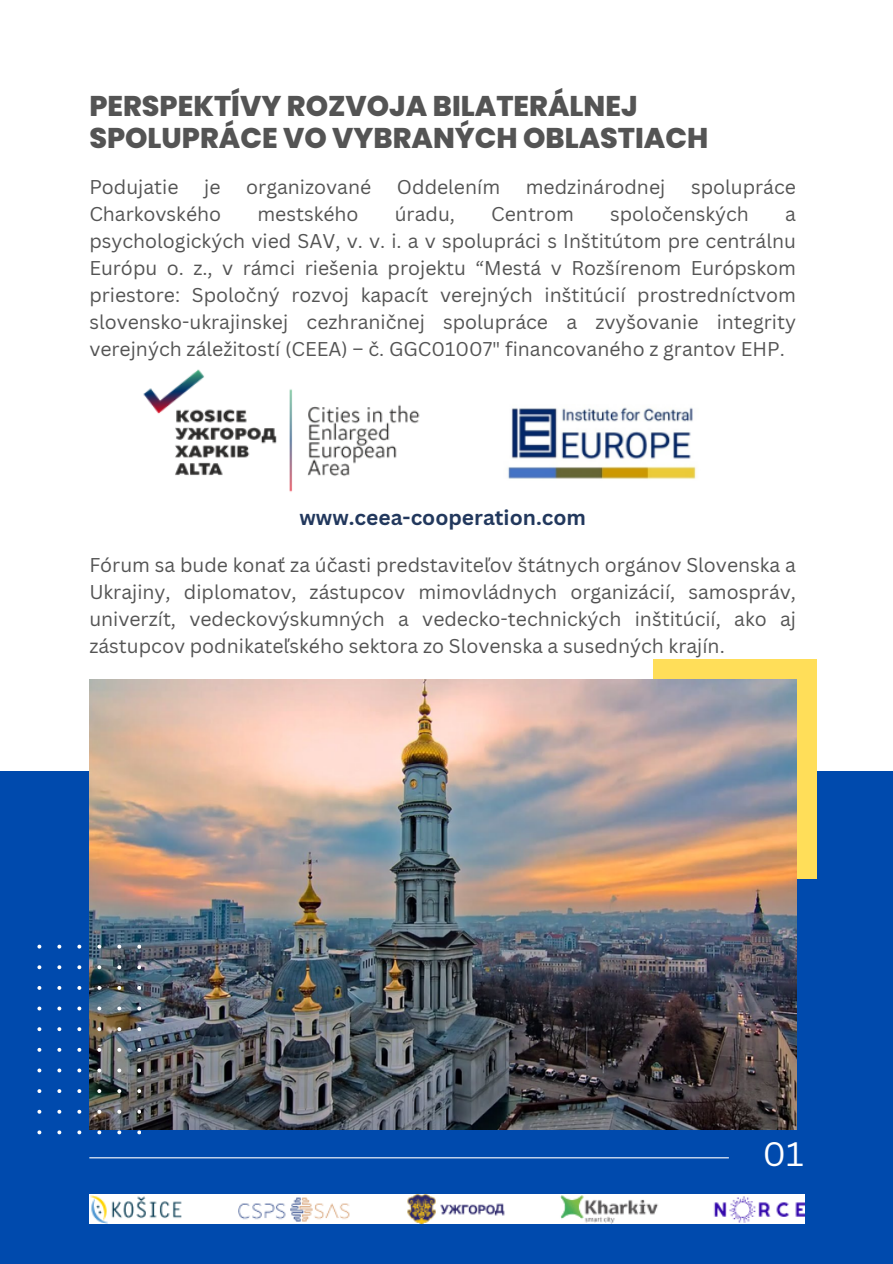
<style>
.page{position:relative;width:893px;height:1264px;background:#fff}
.page>*{position:absolute;margin:0;border:0;box-sizing:border-box;transform-origin:0 0}
.t1{font:33px "Canva Sans";color:#fff}
.t2{font:800 28.5px/31.5px "Poppins";color:#545454}
.t3{font:700 20.85px "Canva Sans";color:#22385d}
.t4{font:19.35px/27px "Canva Sans";color:#545454;text-align:justify}
</style>
<div class="page">
<div style="left:0;top:771px;width:892px;height:492px;background:#004aad"></div>
<div style="left:653px;top:659px;width:163px;height:220px;background:#ffde59"></div>
<img style="left:89px;top:679px;width:707px;height:450px">
<img style="left:37px;top:944px;width:104px;height:190px">
<img style="left:143px;top:369px;width:277px;height:123px">
<hr style="left:89px;top:1157px;width:639px;height:1px;background:#fff">
<img style="left:89px;top:1194px;width:715px;height:29px">
<img style="left:508px;top:407px;width:188px;height:72px">
<p class="t2" style="left:89px;top:90px;width:620px">PERSPEKTÍVY ROZVOJA BILATERÁLNEJ<br>SPOLUPRÁCE VO VYBRANÝCH OBLASTIACH</p>
<p class="t4" style="left:89px;top:173px;width:91px">Podujatie</p>
<p class="t4" style="left:204px;top:173px;width:18px">je</p>
<p class="t4" style="left:246px;top:173px;width:126px">organizované</p>
<p class="t4" style="left:397px;top:173px;width:105px">Oddelením</p>
<p class="t4" style="left:526px;top:173px;width:141px">medzinárodnej</p>
<p class="t4" style="left:691px;top:173px;width:106px">spolupráce</p>
<p class="t4" style="left:89px;top:200px;width:133px">Charkovského</p>
<p class="t4" style="left:257px;top:200px;width:103px">mestského</p>
<p class="t4" style="left:395px;top:200px;width:62px">úradu,</p>
<p class="t4" style="left:491px;top:200px;width:84px">Centrom</p>
<p class="t4" style="left:610px;top:200px;width:140px">spoločenských</p>
<p class="t4" style="left:89px;top:200px;width:708px;text-indent:695px">a psychologických vied SAV, v. v. i. a v spolupráci s Inštitútom pre centrálnu Európu o. z., v rámci riešenia projektu “Mestá v Rozšírenom Európskom priestore: Spoločný rozvoj kapacít verejných inštitúcií prostredníctvom slovensko-ukrajinskej cezhraničnej spolupráce a zvyšovanie integrity verejných záležitostí (CEEA) – č. GGC01007" financovaného z grantov EHP.</p>
<p class="t3" style="left:299px;top:503px;width:288px">www.ceea-cooperation.com</p>
<p class="t4" style="left:89px;top:551px;width:708px">Fórum sa bude konať za účasti predstaviteľov štátnych orgánov Slovenska a Ukrajiny, diplomatov, zástupcov mimovládnych organizácií, samospráv, univerzít, vedeckovýskumných a vedecko-technických inštitúcií, ako aj zástupcov podnikateľského sektora zo Slovenska a susedných krajín.</p>
<p class="t1" style="left:762px;top:1130px;width:42px">01</p>
</div>
